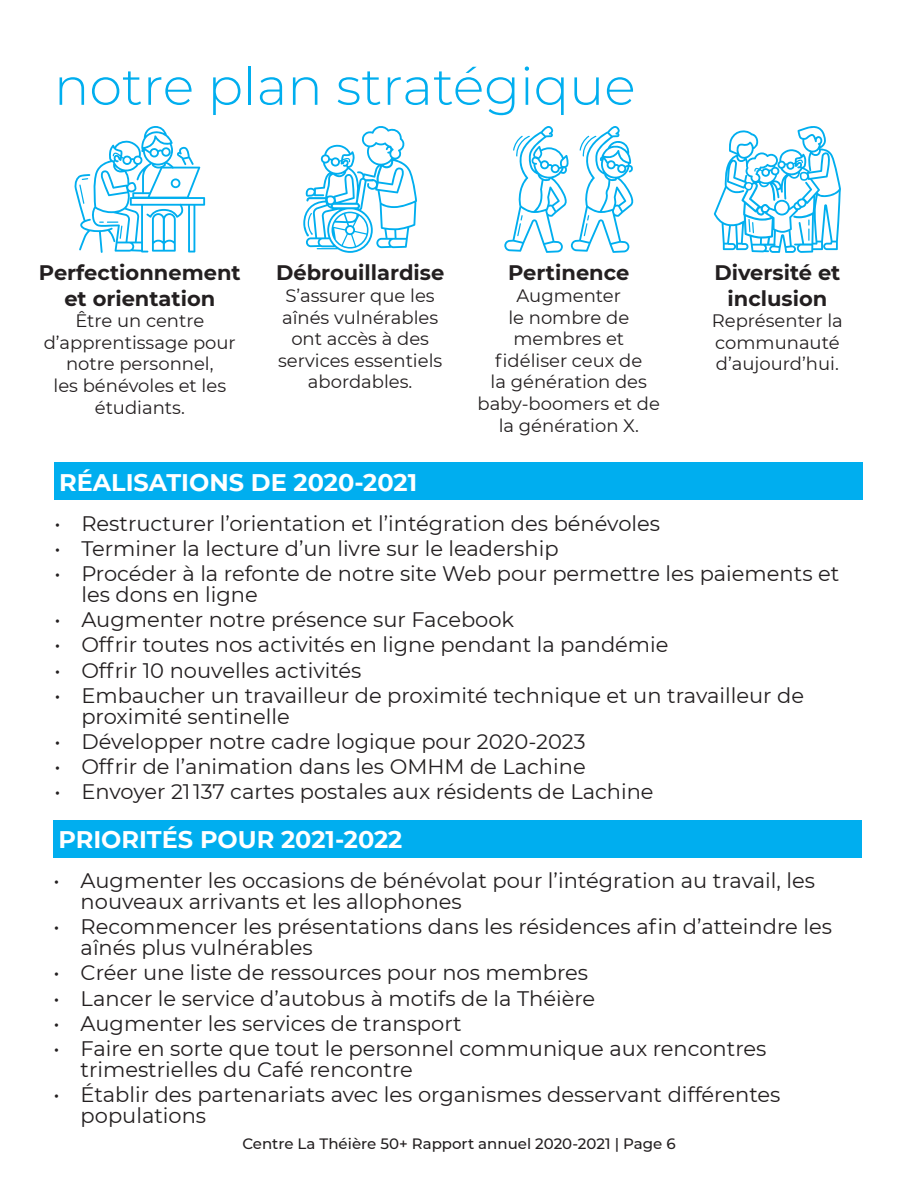
<style>
.page{position:relative;width:918px;height:1188px;background:#fff}
.page>*{position:absolute;margin:0;border:0;box-sizing:border-box;transform-origin:0 0}
.t1{font:300 52.5px "Montserrat";color:#00aeef}
.t2{font:700 24px "Montserrat";color:#fff}
.t3{font:21px/21px "Montserrat";color:#231f20}
.t4{font:700 21px/25.2px "Montserrat";color:#231f20;text-align:center}
.t5{font:18px/21.6px "Montserrat";color:#231f20;text-align:center}
.t6{font:500 15px "Montserrat";color:#231f20}
</style>
<div class="page">
<div style="left:54px;top:463px;width:809px;height:37px;background:#00aeef"></div>
<svg style="left:714px;top:126px;width:127px;height:127px"></svg>
<svg style="left:504px;top:126px;width:130px;height:127px"></svg>
<svg style="left:303px;top:126px;width:114px;height:127px"></svg>
<svg style="left:74px;top:126px;width:131px;height:127px"></svg>
<div style="left:54px;top:820px;width:808px;height:38px;background:#00aeef"></div>
<p class="t1" style="left:54px;top:51px;width:583px">notre plan stratégique</p>
<p class="t4" style="left:39px;top:259px;width:203px">Perfectionnement et orientation</p>
<p class="t5" style="left:44px;top:309px;width:194px">Être un centre d’apprentissage pour notre personnel,<br>les bénévoles et les étudiants.</p>
<p class="t4" style="left:276px;top:259px;width:170px">Débrouillardise</p>
<p class="t5" style="left:278px;top:284px;width:166px">S’assurer que les aînés vulnérables ont accès à des services essentiels abordables.</p>
<p class="t4" style="left:508px;top:259px;width:123px">Pertinence</p>
<p class="t5" style="left:478px;top:284px;width:184px">Augmenter<br>le nombre de membres et fidéliser ceux de<br>la génération des baby-boomers et de la génération X.</p>
<p class="t4" style="left:714px;top:259px;width:127px">Diversité et inclusion</p>
<p class="t5" style="left:712px;top:309px;width:133px;text-align:left">Représenter la communauté d’aujourd’hui.</p>
<p class="t2" style="left:59px;top:465px;width:360px">RÉALISATIONS DE 2020-2021</p>
<p class="t3" style="left:54px;top:512px;width:607px">• Restructurer l’orientation et l’intégration des bénévoles</p>
<p class="t3" style="left:54px;top:537px;width:506px">• Terminer la lecture d’un livre sur le leadership</p>
<p class="t3" style="left:81px;top:562px;width:759px;text-indent:-27px">• Procéder à la refonte de notre site Web pour permettre les paiements et les dons en ligne</p>
<p class="t3" style="left:54px;top:608px;width:461px">• Augmenter notre présence sur Facebook</p>
<p class="t3" style="left:54px;top:634px;width:616px">• Offrir toutes nos activités en ligne pendant la pandémie</p>
<p class="t3" style="left:54px;top:659px;width:309px">• Offrir 10 nouvelles activités</p>
<p class="t3" style="left:81px;top:684px;width:724px;text-indent:-27px">• Embaucher un travailleur de proximité technique et un travailleur de proximité sentinelle</p>
<p class="t3" style="left:54px;top:730px;width:533px">• Développer notre cadre logique pour 2020-2023</p>
<p class="t3" style="left:54px;top:755px;width:533px">• Offrir de l’animation dans les OMHM de Lachine</p>
<p class="t3" style="left:54px;top:781px;width:601px">• Envoyer 21 137 cartes postales aux résidents de Lachine</p>
<p class="t2" style="left:58px;top:822px;width:346px">PRIORITÉS POUR 2021-2022</p>
<p class="t3" style="left:81px;top:869px;width:736px;text-indent:-27px">• Augmenter les occasions de bénévolat pour l’intégration au travail, les nouveaux arrivants et les allophones</p>
<p class="t3" style="left:81px;top:915px;width:753px;text-indent:-27px">• Recommencer les présentations dans les résidences afin d’atteindre les aînés plus vulnérables</p>
<p class="t3" style="left:54px;top:962px;width:536px">• Créer une liste de ressources pour nos membres</p>
<p class="t3" style="left:54px;top:987px;width:543px">• Lancer le service d’autobus à motifs de la Théière</p>
<p class="t3" style="left:54px;top:1012px;width:409px">• Augmenter les services de transport</p>
<p class="t3" style="left:81px;top:1037px;width:687px;text-indent:-27px">• Faire en sorte que tout le personnel communique aux rencontres trimestrielles du Café rencontre</p>
<p class="t3" style="left:81px;top:1083px;width:701px;text-indent:-27px">• Établir des partenariats avec les organismes desservant différentes populations</p>
<p class="t6" style="left:242px;top:1133px;width:435px">Centre La Théière 50+ Rapport annuel 2020-2021 | Page 6</p>
</div>
